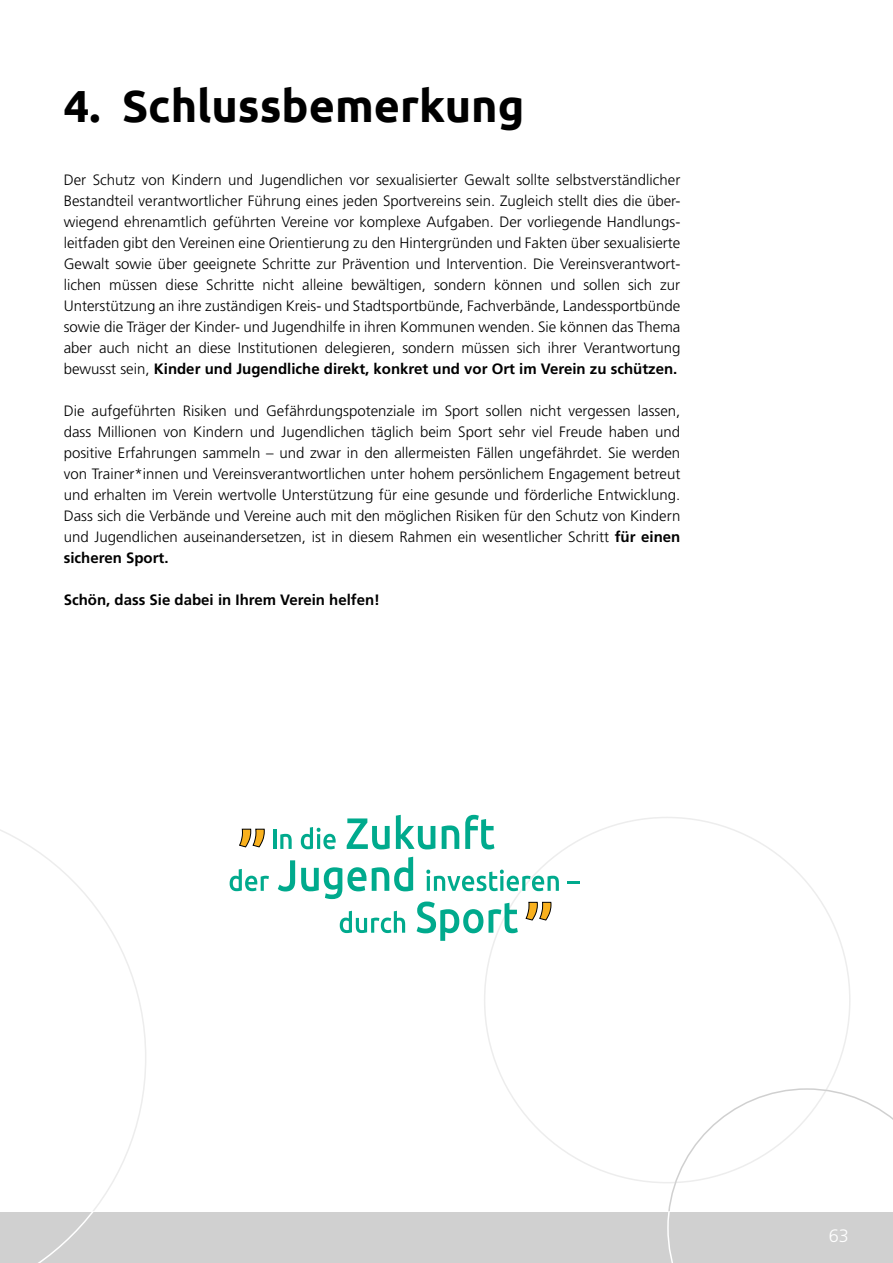
<style>
.page{position:relative;width:893px;height:1263px;background:#fff}
.page>*{position:absolute;margin:0;border:0;box-sizing:border-box;transform-origin:0 0}
.Head{font:700 45px "Ubuntu";color:#000}
.t1{font:300 18px "Frutiger";color:#fff}
.copy_links{font:300 15px/21px "Frutiger";color:#000;text-align:justify}
.bold_rechts{font:700 15px "Frutiger";color:#000}
.s1{font-weight:700}
</style>
<div class="page">
<svg style="left:1px;top:830px;width:145px;height:381px"></svg>
<div style="left:0;top:1212px;width:893px;height:51px;background:#d0d0d0"></div>
<svg style="left:38px;top:1212px;width:55px;height:51px"></svg>
<svg style="left:667px;top:1088px;width:226px;height:175px"></svg>
<svg style="left:340px;top:911px;width:65px;height:22px"></svg>
<svg style="left:417px;top:901px;width:101px;height:40px"></svg>
<svg style="left:230px;top:869px;width:39px;height:22px"></svg>
<svg style="left:278px;top:860px;width:17px;height:31px"></svg>
<svg style="left:301px;top:867px;width:65px;height:32px"></svg>
<svg style="left:372px;top:857px;width:41px;height:34px"></svg>
<svg style="left:426px;top:869px;width:133px;height:22px"></svg>
<svg style="left:567px;top:881px;width:13px;height:3px"></svg>
<hr style="left:273px;top:829px;width:3px;height:20px;background:#00aa8d">
<svg style="left:280px;top:834px;width:12px;height:15px"></svg>
<svg style="left:301px;top:827px;width:35px;height:22px"></svg>
<svg style="left:347px;top:818px;width:43px;height:31px"></svg>
<svg style="left:396px;top:815px;width:39px;height:34px"></svg>
<svg style="left:442px;top:825px;width:17px;height:24px"></svg>
<svg style="left:465px;top:815px;width:29px;height:34px"></svg>
<svg style="left:239px;top:829px;width:26px;height:18px"></svg>
<svg style="left:525px;top:902px;width:26px;height:18px"></svg>
<p class="Head" style="left:64px;top:78px;width:462px">4. Schlussbemerkung</p>
<p class="copy_links" style="left:64px;top:169px;width:618px">Der Schutz von Kindern und Jugendlichen vor sexualisierter Gewalt sollte selbstverständlicher Bestandteil verantwortlicher Führung eines jeden Sportvereins sein. Zugleich stellt dies die über&shy;wiegend ehrenamtlich geführten Vereine vor komplexe Aufgaben. Der vorliegende Handlungs&shy;leitfaden gibt den Vereinen eine Orientierung zu den Hintergründen und Fakten über sexualisierte Gewalt sowie über geeignete Schritte zur Prävention und Intervention. Die Vereinsverantwort&shy;lichen müssen diese Schritte nicht alleine bewältigen, sondern können und sollen sich zur Unterstützung an ihre zuständigen Kreis- und Stadtsportbünde, Fachverbände, Landessportbünde sowie die Träger der Kinder- und Jugendhilfe in ihren Kommunen wenden. Sie können das Thema aber auch nicht an diese Institutionen delegieren, sondern müssen sich ihrer Verantwortung bewusst sein, <span class="s1">Kinder und Jugendliche direkt, konkret und vor Ort im Verein zu schützen.</span></p>
<p class="copy_links" style="left:64px;top:400px;width:618px">Die aufgeführten Risiken und Gefährdungspotenziale im Sport sollen nicht vergessen lassen, dass Millionen von Kindern und Jugendlichen täglich beim Sport sehr viel Freude haben und positive Erfahrungen sammeln – und zwar in den allermeisten Fällen ungefährdet. Sie werden von Trainer*innen und Vereinsverantwortlichen unter hohem persönlichem Engagement betreut und erhalten im Verein wertvolle Unterstützung für eine gesunde und förderliche Entwicklung.<br>Dass sich die Verbände und Vereine auch mit den möglichen Risiken für den Schutz von Kindern und Jugendlichen auseinandersetzen, ist in diesem Rahmen ein wesentlicher Schritt <span class="s1">für einen sicheren Sport.</span></p>
<p class="bold_rechts" style="left:64px;top:591px;width:318px">Schön, dass Sie dabei in Ihrem Verein helfen!</p>
<p class="t1" style="left:829px;top:1226px;width:22px">63</p>
</div>
